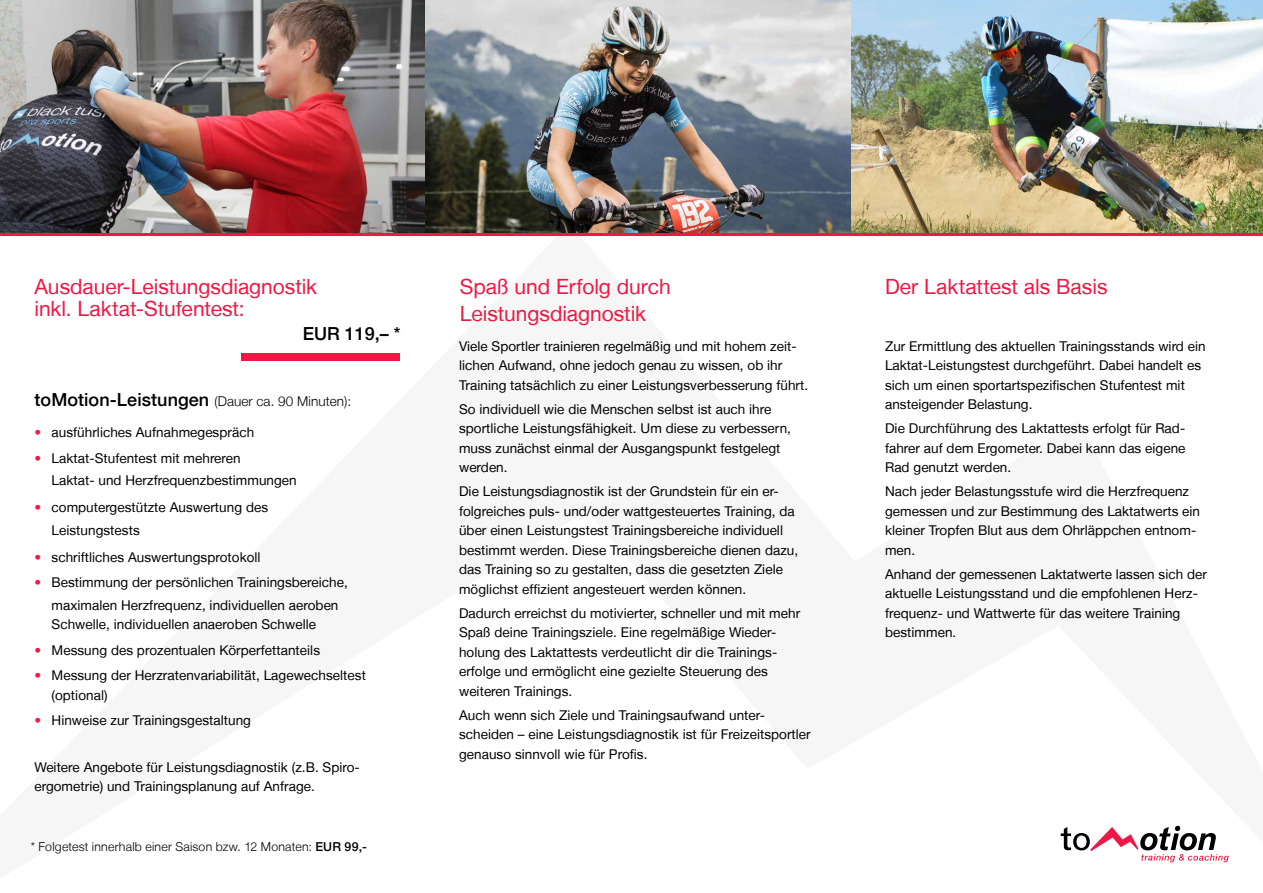
<style>
.page{position:relative;width:1263px;height:893px;background:#fff}
.page>*{position:absolute;margin:0;border:0;box-sizing:border-box;transform-origin:0 0}
.t1{font:21px/22.5px "Helvetica Neue LT";color:#ed1944}
.t2{font:500 18px "Helvetica Neue LT";color:#000}
.t3{font:13.5px/19.5px "Helvetica Neue LT";letter-spacing:.005em;color:#000}
.t4{font:300 13.5px "Helvetica Neue LT";letter-spacing:.005em;color:#000}
.t5{font:300 12.3px "Helvetica Neue LT";letter-spacing:.02em;color:#000}
.s1{font-weight:500;font-size:18px}
.s2{font-weight:300;color:#ed1944}
.s3{color:#ed1944}
.s4{font-weight:500}
</style>
<div class="page">
<svg style="left:1061px;top:826px;width:168px;height:36px"></svg>
<div style="left:242px;top:353px;width:158px;height:8px;background:#ed1944"></div>
<img style="left:0;top:0;width:1263px;height:234px">
<hr style="left:0;top:234px;width:425px;height:2px;background:#ed1944">
<hr style="left:850px;top:234px;width:413px;height:2px;background:#ed1944">
<hr style="left:425px;top:234px;width:425px;height:2px;background:#ed1944">
<h1 class="t1" style="left:35px;top:274px;width:284px">Ausdauer-Leistungsdiagnostik inkl. Laktat-Stufentest:</h1>
<h2 class="t2" style="left:303px;top:323px;width:99px">EUR 119,– *</h2>
<p class="t4" style="left:35px;top:393px;width:318px"><span class="s1">toMotion-Leistungen</span> (Dauer ca. 90 Minuten):</p>
<p class="t3" style="left:35px;top:422px;width:221px"><span class="s2">•</span> ausführliches Aufnahmegespräch</p>
<p class="t3" style="left:52px;top:446px;width:247px;line-height:22.5px;text-indent:-17px"><span class="s3">•</span> Laktat-Stufentest mit mehreren<br>Laktat- und Herzfrequenzbestimmungen</p>
<p class="t3" style="left:52px;top:496px;width:218px;line-height:22.5px;text-indent:-17px"><span class="s3">•</span> computergestützte Auswertung des<br>Leistungstests</p>
<p class="t3" style="left:35px;top:547px;width:228px"><span class="s3">•</span> schriftliches Auswertungsprotokoll</p>
<p class="t3" style="left:35px;top:571px;width:315px;line-height:22.5px;text-align:center"><span class="s3">•</span> Bestimmung der persönlichen Trainingsbereiche, maximalen Herzfrequenz, individuellen aeroben</p>
<p class="t3" style="left:52px;top:615px;width:266px">Schwelle, individuellen anaeroben Schwelle</p>
<p class="t3" style="left:35px;top:640px;width:287px"><span class="s3">•</span> Messung des prozentualen Körperfettanteils</p>
<p class="t3" style="left:52px;top:666px;width:316px;text-indent:-17px"><span class="s3">•</span> Messung der Herzratenvariabilität, Lagewechseltest (optional)</p>
<p class="t3" style="left:35px;top:711px;width:218px"><span class="s3">•</span> Hinweise zur Trainingsgestaltung</p>
<p class="t3" style="left:35px;top:757px;width:327px">Weitere Angebote für Leistungsdiagnostik (z.B. Spiro&shy;ergometrie) und Trainingsplanung auf Anfrage.</p>
<p class="t5" style="left:31px;top:839px;width:338px">* Folgetest innerhalb einer Saison bzw. 12 Monaten: <span class="s4">EUR 99,-</span></p>
<h1 class="t1" style="left:460px;top:272px;width:212px;line-height:27px">Spaß und Erfolg durch<br>Leistungsdiagnostik</h1>
<p class="t3" style="left:459px;top:336px;width:351px">Viele Sportler trainieren regelmäßig und mit hohem zeit&shy;lichen Aufwand, ohne jedoch genau zu wissen, ob ihr<br>Training tatsächlich zu einer Leistungsverbesserung führt.</p>
<p class="t3" style="left:459px;top:399px;width:333px">So individuell wie die Menschen selbst ist auch ihre sportliche Leistungsfähigkeit. Um diese zu verbessern, muss zunächst einmal der Ausgangspunkt festgelegt werden.</p>
<p class="t3" style="left:459px;top:482px;width:341px">Die Leistungsdiagnostik ist der Grundstein für ein er&shy;folgreiches puls- und/oder wattgesteuertes Training, da über einen Leistungstest Trainingsbereiche individuell bestimmt werden. Diese Trainingsbereiche dienen dazu, das Training so zu gestalten, dass die gesetzten Ziele möglichst effizient angesteuert werden können.</p>
<p class="t3" style="left:459px;top:603px;width:343px">Dadurch erreichst du motivierter, schneller und mit mehr Spaß deine Trainingsziele. Eine regelmäßige Wieder&shy;holung des Laktattests verdeutlicht dir die Trainings&shy;erfolge und ermöglicht eine gezielte Steuerung des weiteren Trainings.</p>
<p class="t3" style="left:459px;top:705px;width:353px">Auch wenn sich Ziele und Trainingsaufwand unter&shy;scheiden – eine Leistungsdiagnostik ist für Freizeitsportler genauso sinnvoll wie für Profis.</p>
<h1 class="t1" style="left:885px;top:274px;width:224px">Der Laktattest als Basis</h1>
<p class="t3" style="left:885px;top:336px;width:322px">Zur Ermittlung des aktuellen Trainingsstands wird ein Laktat-Leistungstest durchgeführt. Dabei handelt es sich um einen sportartspezifischen Stufentest mit ansteigender Belastung.</p>
<p class="t3" style="left:885px;top:419px;width:302px;text-align:justify">Die Durchführung des Laktattests erfolgt für Rad&shy;fahrer auf dem Ergometer. Dabei kann das eigene Rad genutzt werden.</p>
<p class="t3" style="left:885px;top:482px;width:317px">Nach jeder Belastungsstufe wird die Herzfrequenz gemessen und zur Bestimmung des Laktatwerts ein kleiner Tropfen Blut aus dem Ohrläppchen entnom&shy;men.</p>
<p class="t3" style="left:885px;top:564px;width:323px">Anhand der gemessenen Laktatwerte lassen sich der aktuelle Leistungsstand und die empfohlenen Herz&shy;frequenz- und Wattwerte für das weitere Training bestimmen.</p>
</div>
